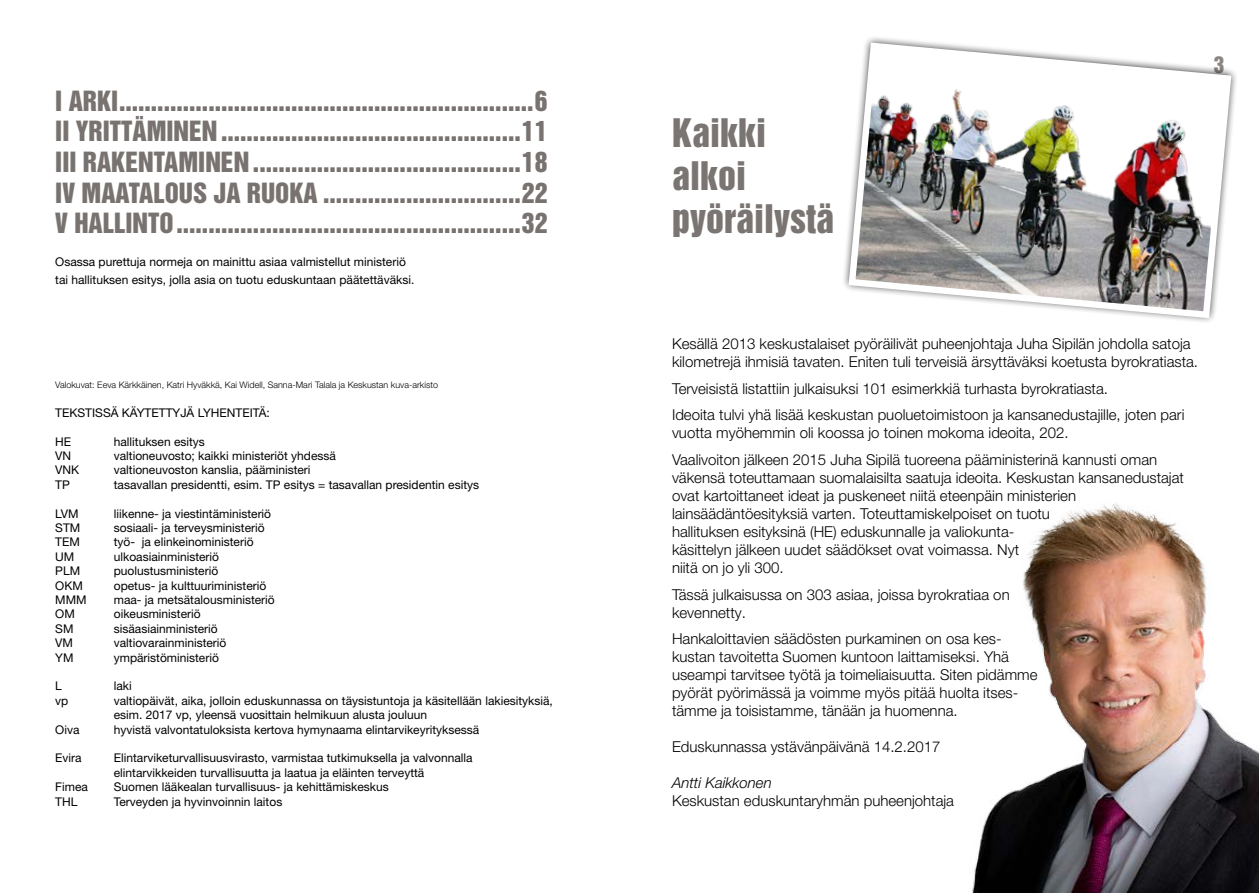
<style>
.page{position:relative;width:1259px;height:893px;background:#fff}
.page>*{position:absolute;margin:0;border:0;box-sizing:border-box;transform-origin:0 0}
.t1{font:36px/43.2px "Helvetica Inserat LT";color:#7a7572}
.t2{font:25.5px/30.6px "Helvetica Inserat LT";color:#787370;text-align:justify}
.t3{font:21px "Helvetica Inserat LT";color:#8a8784}
.t4{font:300 15px/18px "Helvetica Neue LT Pro";color:#000}
.t5{font:italic 300 15px "Helvetica Neue LT Pro";color:#000}
.t6{font:12px/14.4px "Helvetica Neue LT Pro";color:#000}
.t7{font:300 9px "Helvetica Neue LT Pro";color:#000}
</style>
<div class="page">
<img style="left:972px;top:502px;width:287px;height:391px">
<img style="left:845px;top:39px;width:389px;height:283px">
<p class="t2" style="left:55px;top:86px;width:493px">I ARKI.................................................................6<br>II YRITTÄMINEN...............................................11<br>III RAKENTAMINEN..........................................18<br>IV MAATALOUS JA RUOKA ...............................22<br>V HALLINTO......................................................32</p>
<p class="t6" style="left:55px;top:252px;width:360px;line-height:18px">Osassa purettuja normeja on mainittu asiaa valmistellut ministeriö tai hallituksen esitys, jolla asia on tuotu eduskuntaan päätettäväksi.</p>
<p class="t7" style="left:55px;top:379px;width:384px">Valokuvat: Eeva Kärkkäinen, Katri Hyväkkä, Kai Widell, Sanna-Mari Talala ja Keskustan kuva-arkisto</p>
<p class="t6" style="left:55px;top:405px;width:216px">TEKSTISSÄ KÄYTETTYJÄ LYHENTEITÄ:</p>
<p class="t6" style="left:55px;top:434px;width:17px">HE</p>
<p class="t6" style="left:114px;top:434px;width:93px">hallituksen esitys</p>
<p class="t6" style="left:55px;top:448px;width:17px">VN</p>
<p class="t6" style="left:114px;top:448px;width:224px">valtioneuvosto; kaikki ministeriöt yhdessä</p>
<p class="t6" style="left:55px;top:463px;width:25px">VNK</p>
<p class="t6" style="left:114px;top:463px;width:198px">valtioneuvoston kanslia, pääministeri</p>
<p class="t6" style="left:55px;top:477px;width:16px">TP</p>
<p class="t6" style="left:114px;top:477px;width:367px">tasavallan presidentti, esim. TP esitys = tasavallan presidentin esitys</p>
<p class="t6" style="left:55px;top:506px;width:25px">LVM</p>
<p class="t6" style="left:114px;top:506px;width:159px">liikenne- ja viestintäministeriö</p>
<p class="t6" style="left:55px;top:520px;width:27px">STM</p>
<p class="t6" style="left:114px;top:520px;width:152px">sosiaali- ja terveysministeriö</p>
<p class="t6" style="left:55px;top:535px;width:26px">TEM</p>
<p class="t6" style="left:114px;top:535px;width:141px">työ- ja elinkeinoministeriö</p>
<p class="t6" style="left:55px;top:549px;width:21px">UM</p>
<p class="t6" style="left:114px;top:549px;width:107px">ulkoasiainministeriö</p>
<p class="t6" style="left:55px;top:563px;width:26px">PLM</p>
<p class="t6" style="left:114px;top:563px;width:106px">puolustusministeriö</p>
<p class="t6" style="left:55px;top:578px;width:29px">OKM</p>
<p class="t6" style="left:114px;top:578px;width:154px">opetus- ja kulttuuriministeriö</p>
<p class="t6" style="left:55px;top:592px;width:33px">MMM</p>
<p class="t6" style="left:114px;top:592px;width:162px">maa- ja metsätalousministeriö</p>
<p class="t6" style="left:55px;top:607px;width:21px">OM</p>
<p class="t6" style="left:114px;top:607px;width:88px">oikeusministeriö</p>
<p class="t6" style="left:55px;top:621px;width:20px">SM</p>
<p class="t6" style="left:114px;top:621px;width:106px">sisäasiainministeriö</p>
<p class="t6" style="left:55px;top:635px;width:19px">VM</p>
<p class="t6" style="left:114px;top:635px;width:114px">valtiovarainministeriö</p>
<p class="t6" style="left:55px;top:650px;width:20px">YM</p>
<p class="t6" style="left:114px;top:650px;width:107px">ympäristöministeriö</p>
<p class="t6" style="left:55px;top:679px;width:8px">L</p>
<p class="t6" style="left:114px;top:679px;width:19px">laki</p>
<p class="t6" style="left:55px;top:693px;width:15px">vp</p>
<p class="t6" style="left:114px;top:693px;width:440px">valtiopäivät, aika, jolloin eduskunnassa on täysistuntoja ja käsitellään lakiesityksiä, esim. 2017 vp, yleensä vuosittain helmikuun alusta jouluun</p>
<p class="t6" style="left:55px;top:722px;width:26px">Oiva</p>
<p class="t6" style="left:114px;top:722px;width:367px">hyvistä valvontatuloksista kertova hymynaama elintarvikeyrityksessä</p>
<p class="t6" style="left:55px;top:751px;width:28px">Evira</p>
<p class="t6" style="left:114px;top:751px;width:360px">Elintarviketurvallisuusvirasto, varmistaa tutkimuksella ja valvonnalla elintarvikkeiden turvallisuutta ja laatua ja eläinten terveyttä</p>
<p class="t6" style="left:55px;top:779px;width:34px">Fimea</p>
<p class="t6" style="left:114px;top:779px;width:276px">Suomen lääkealan turvallisuus- ja kehittämiskeskus</p>
<p class="t6" style="left:55px;top:794px;width:24px">THL</p>
<p class="t6" style="left:114px;top:794px;width:170px">Terveyden ja hyvinvoinnin laitos</p>
<h1 class="t1" style="left:672px;top:112px;width:163px">Kaikki alkoi pyöräilystä</h1>
<h3 class="t3" style="left:1214px;top:52px;width:12px">3</h3>
<p class="t4" style="left:672px;top:335px;width:527px">Kesällä 2013 keskustalaiset pyöräilivät puheenjohtaja Juha Sipilän johdolla satoja kilometrejä ihmisiä tavaten. Eniten tuli terveisiä ärsyttäväksi koetusta byrokratiasta.</p>
<p class="t4" style="left:672px;top:375px;width:514px;line-height:26.5px">Terveisistä listattiin julkaisuksi 101 esimerkkiä turhasta byrokratiasta.<br>Ideoita tulvi yhä lisää keskustan puoluetoimistoon ja kansanedustajille, joten pari</p>
<p class="t4" style="left:672px;top:420px;width:487px;line-height:26.5px">vuotta myöhemmin oli koossa jo toinen mokoma ideoita, 202.<br>Vaalivoiton jälkeen 2015 Juha Sipilä tuoreena pääministerinä kannusti oman</p>
<p class="t4" style="left:672px;top:468px;width:513px">väkensä toteuttamaan suomalaisilta saatuja ideoita. Keskustan kansanedustajat ovat kartoittaneet ideat ja puskeneet niitä eteenpäin ministerien lainsäädäntöesityksiä varten. Toteuttamiskelpoiset on tuotu<br>hallituksen esityksinä (HE) eduskunnalle ja valiokunta-<br>käsittelyn jälkeen uudet säädökset ovat voimassa. Nyt<br>niitä on jo yli 300.</p>
<p class="t4" style="left:672px;top:585px;width:339px">Tässä julkaisussa on 303 asiaa, joissa byrokratiaa on kevennetty.</p>
<p class="t4" style="left:672px;top:629px;width:367px">Hankaloittavien säädösten purkaminen on osa kes&shy;kustan tavoitetta Suomen kuntoon laittamiseksi. Yhä useampi tarvitsee työtä ja toimeliaisuutta. Siten pidämme pyörät pyörimässä ja voimme myös pitää huolta itses&shy;tämme ja toisistamme, tänään ja huomenna.</p>
<p class="t4" style="left:672px;top:737px;width:270px">Eduskunnassa ystävänpäivänä 14.2.2017</p>
<p class="t5" style="left:672px;top:774px;width:101px">Antti Kaikkonen</p>
<p class="t4" style="left:672px;top:791px;width:283px">Keskustan eduskuntaryhmän puheenjohtaja</p>
</div>
